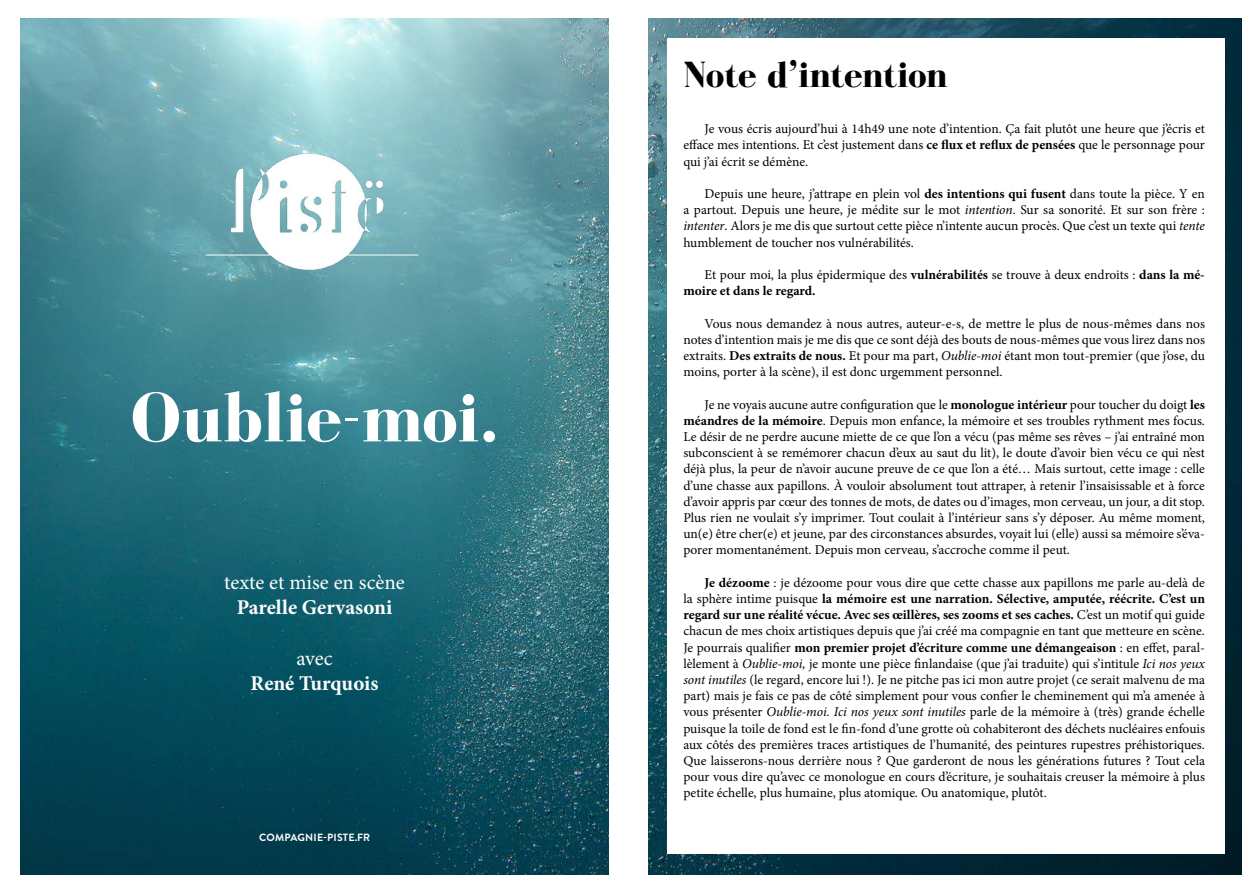
<style>
.page{position:relative;width:1259px;height:893px;background:#fff}
.page>*{position:absolute;margin:0;border:0;box-sizing:border-box;transform-origin:0 0}
.t1{font:700 72px "Bodoni FLF";color:#fff}
.t2{font:700 37.5px "Bodoni FLF";color:#000}
.t3{font:700 21px "Minion Pro";color:#fff}
.t4{font:21px "Minion Pro";color:#fff}
.t5{font:13.5px/16.2px "Minion Pro";letter-spacing:-.005em;color:#000;text-align:justify}
.t6{font:700 10.5px "Brandon Grotesque";letter-spacing:.02em;color:#fff}
.s1{font-weight:700}
.s2{font-style:italic}
</style>
<div class="page">
<img style="left:21px;top:19px;width:1221px;height:856px">
<img style="left:173px;top:54px;width:271px;height:264px">
<div style="left:609px;top:0;width:39px;height:893px;background:#fff"></div>
<div style="left:668px;top:38px;width:557px;height:815px;background:#fff"></div>
<h1 class="t1" style="left:130px;top:378px;width:370px">Oublie-moi.</h1>
<h3 class="t4" style="left:224px;top:568px;width:182px">texte et mise en scène</h3>
<h3 class="t3" style="left:237px;top:593px;width:157px">Parelle Gervasoni</h3>
<h3 class="t4" style="left:296px;top:644px;width:38px">avec</h3>
<h3 class="t3" style="left:251px;top:668px;width:129px">René Turquois</h3>
<p class="t6" style="left:259px;top:830px;width:113px">COMPAGNIE-PISTE.FR</p>
<h2 class="t2" style="left:683px;top:54px;width:266px">Note d’intention</h2>
<p class="t5" style="left:683px;top:121px;width:523px;text-indent:21px">Je vous écris aujourd’hui à 14h49 une note d’intention. Ça fait plutôt une heure que j’écris et efface mes intentions. Et c’est justement dans <span class="s1">ce flux et reflux de pensées</span> que le personnage pour qui j’ai écrit se démène.</p>
<p class="t5" style="left:683px;top:186px;width:523px;text-indent:21px">Depuis une heure, j’attrape en plein vol <span class="s1">des intentions qui fusent</span> dans toute la pièce. Y en a partout. Depuis une heure, je médite sur le mot <span class="s2">intention</span>. Sur sa sonorité. Et sur son frère : <span class="s2">intenter</span>. Alors je me dis que surtout cette pièce n’intente aucun procès. Que c’est un texte qui <span class="s2">tente </span>humblement de toucher nos vulnérabilités.</p>
<p class="t5" style="left:683px;top:267px;width:523px;text-indent:21px">Et pour moi, la plus épidermique des <span class="s1">vulnérabilités</span> se trouve à deux endroits : <span class="s1">dans la mé&shy;moire et dans le regard.</span></p>
<p class="t5" style="left:683px;top:315px;width:523px;text-indent:21px">Vous nous demandez à nous autres, auteur-e-s, de mettre le plus de nous-mêmes dans nos notes d’intention mais je me dis que ce sont déjà des bouts de nous-mêmes que vous lirez dans nos extraits. <span class="s1">Des extraits de nous.</span> Et pour ma part, <span class="s2">Oublie-moi</span> étant mon tout-premier (que j’ose, du moins, porter à la scène), il est donc urgemment personnel.</p>
<p class="t5" style="left:683px;top:396px;width:523px;text-indent:21px">Je ne voyais aucune autre configuration que le <span class="s1">monologue intérieur</span> pour toucher du doigt <span class="s1">les méandres de la mémoire</span>. Depuis mon enfance, la mémoire et ses troubles rythment mes focus.<br>Le désir de ne perdre aucune miette de ce que l’on a vécu (pas même ses rêves – j’ai entraîné mon subconscient à se remémorer chacun d’eux au saut du lit), le doute d’avoir bien vécu ce qui n’est déjà plus, la peur de n’avoir aucune preuve de ce que l’on a été… Mais surtout, cette image : celle d’une chasse aux papillons. À vouloir absolument tout attraper, à retenir l’insaisissable et à force d’avoir appris par cœur des tonnes de mots, de dates ou d’images, mon cerveau, un jour, a dit stop.<br>Plus rien ne voulait s’y imprimer. Tout coulait à l’intérieur sans s’y déposer. Au même moment, un(e) être cher(e) et jeune, par des circonstances absurdes, voyait lui (elle) aussi sa mémoire s’éva&shy;porer momentanément. Depuis mon cerveau, s’accroche comme il peut.</p>
<p class="t5" style="left:683px;top:574px;width:523px;text-indent:21px"><span class="s1">Je dézoome</span> : je dézoome pour vous dire que cette chasse aux papillons me parle au-delà de la sphère intime puisque <span class="s1">la mémoire est une narration. Sélective, amputée, réécrite. C’est un regard sur une réalité vécue. Avec ses œillères, ses zooms et ses caches.</span> C’est un motif qui guide chacun de mes choix artistiques depuis que j’ai créé ma compagnie en tant que metteure en scène.<br>Je pourrais qualifier <span class="s1">mon premier projet d’écriture comme une démangeaison</span> : en effet, paral&shy;lèlement à <span class="s2">Oublie-moi,</span> je monte une pièce finlandaise (que j’ai traduite) qui s’intitule <span class="s2">Ici nos yeux sont inutiles</span> (le regard, encore lui !). Je ne pitche pas ici mon autre projet (ce serait malvenu de ma part) mais je fais ce pas de côté simplement pour vous confier le cheminement qui m’a amenée à vous présenter <span class="s2">Oublie-moi. Ici nos yeux sont inutiles</span> parle de la mémoire à (très) grande échelle puisque la toile de fond est le fin-fond d’une grotte où cohabiteront des déchets nucléaires enfouis aux côtés des premières traces artistiques de l’humanité, des peintures rupestres préhistoriques.<br>Que laisserons-nous derrière nous ? Que garderont de nous les générations futures ? Tout cela pour vous dire qu’avec ce monologue en cours d’écriture, je souhaitais creuser la mémoire à plus petite échelle, plus humaine, plus atomique. Ou anatomique, plutôt.</p>
</div>
